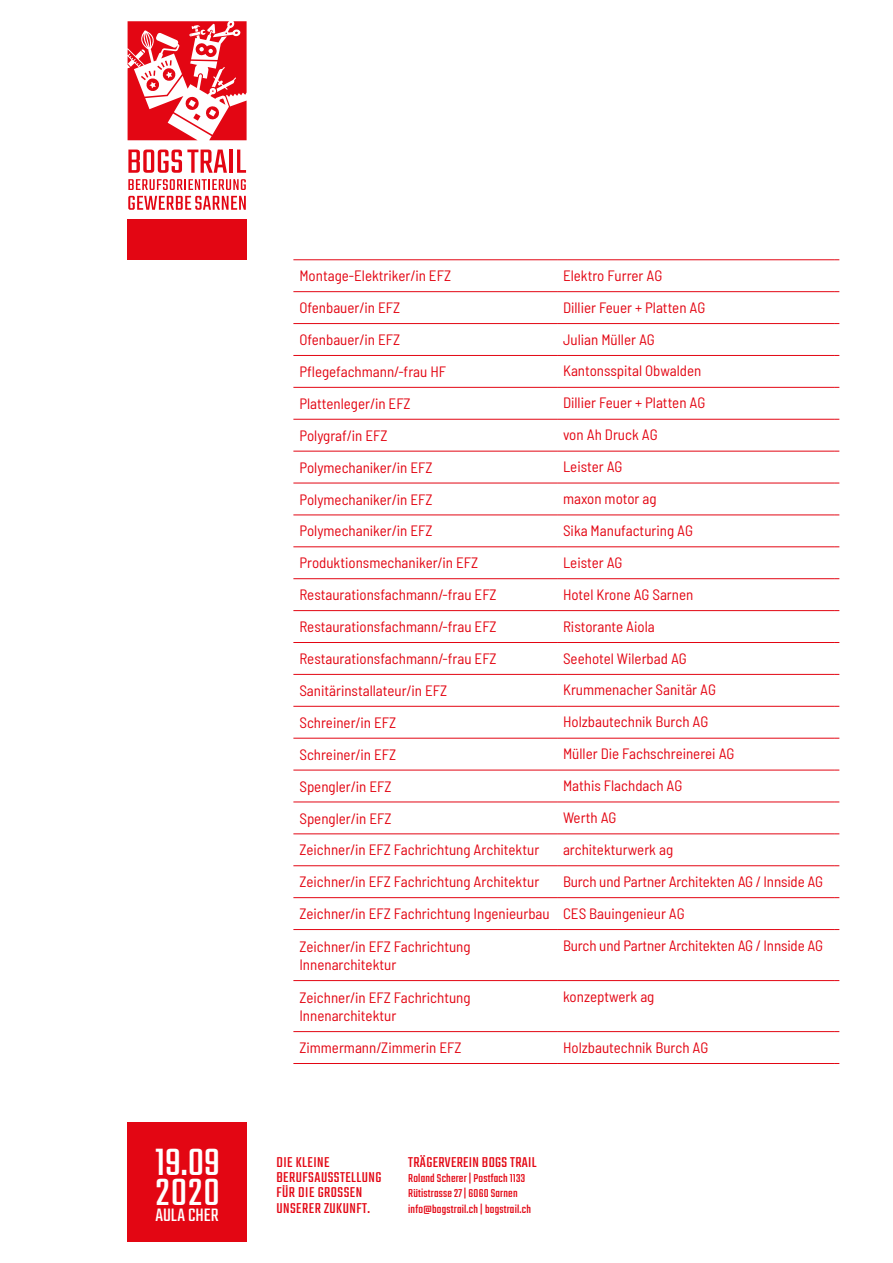
<style>
.page{position:relative;width:893px;height:1263px;background:#fff}
.page>*{position:absolute;margin:0;border:0;box-sizing:border-box;transform-origin:0 0}
.t1{font:42px/30px "Teko";letter-spacing:.03em;color:#fff}
.t2{font:19.8px "Teko";letter-spacing:.01em;color:#fff}
.t3{font:15.75px/15.5px "Teko";letter-spacing:.03em;color:#e30613}
.t4{font:semi-condensed 15px/18px "Barlow";color:#e30613}
.t5{font:12.6px/15.5px "Teko";letter-spacing:.015em;color:#e30613}
</style>
<div class="page">
<div style="left:128px;top:219px;width:119px;height:40px;background:#e30613"></div>
<svg style="left:128px;top:21px;width:119px;height:119px"></svg>
<svg style="left:128px;top:179px;width:118px;height:11px"></svg>
<svg style="left:128px;top:196px;width:118px;height:14px"></svg>
<svg style="left:128px;top:150px;width:99px;height:23px"></svg>
<hr style="left:230px;top:150px;width:3px;height:23px;background:#e30613">
<svg style="left:237px;top:150px;width:9px;height:23px"></svg>
<div style="left:128px;top:1123px;width:119px;height:119px;background:#e30613"></div>
<svg style="left:293px;top:260px;width:546px;height:773px"></svg>
<hr style="left:293px;top:259px;width:264px;height:1px;background:#e30613">
<hr style="left:557px;top:259px;width:278px;height:1px;background:#e30613">
<hr style="left:293px;top:291px;width:264px;height:1px;background:#e30613">
<hr style="left:557px;top:291px;width:278px;height:1px;background:#e30613">
<hr style="left:293px;top:323px;width:264px;height:1px;background:#e30613">
<hr style="left:557px;top:323px;width:278px;height:1px;background:#e30613">
<hr style="left:293px;top:355px;width:264px;height:1px;background:#e30613">
<hr style="left:557px;top:355px;width:278px;height:1px;background:#e30613">
<hr style="left:293px;top:387px;width:264px;height:1px;background:#e30613">
<hr style="left:557px;top:387px;width:278px;height:1px;background:#e30613">
<hr style="left:293px;top:419px;width:264px;height:1px;background:#e30613">
<hr style="left:557px;top:419px;width:278px;height:1px;background:#e30613">
<hr style="left:293px;top:451px;width:264px;height:1px;background:#e30613">
<hr style="left:557px;top:451px;width:278px;height:1px;background:#e30613">
<hr style="left:293px;top:483px;width:264px;height:1px;background:#e30613">
<hr style="left:557px;top:483px;width:278px;height:1px;background:#e30613">
<hr style="left:293px;top:514px;width:264px;height:1px;background:#e30613">
<hr style="left:557px;top:514px;width:278px;height:1px;background:#e30613">
<hr style="left:293px;top:546px;width:264px;height:1px;background:#e30613">
<hr style="left:557px;top:546px;width:278px;height:1px;background:#e30613">
<hr style="left:293px;top:578px;width:264px;height:1px;background:#e30613">
<hr style="left:557px;top:578px;width:278px;height:1px;background:#e30613">
<hr style="left:293px;top:610px;width:264px;height:1px;background:#e30613">
<hr style="left:557px;top:610px;width:278px;height:1px;background:#e30613">
<hr style="left:293px;top:642px;width:264px;height:1px;background:#e30613">
<hr style="left:557px;top:642px;width:278px;height:1px;background:#e30613">
<hr style="left:293px;top:674px;width:264px;height:1px;background:#e30613">
<hr style="left:557px;top:674px;width:278px;height:1px;background:#e30613">
<hr style="left:293px;top:706px;width:264px;height:1px;background:#e30613">
<hr style="left:557px;top:706px;width:278px;height:1px;background:#e30613">
<hr style="left:293px;top:738px;width:264px;height:1px;background:#e30613">
<hr style="left:557px;top:738px;width:278px;height:1px;background:#e30613">
<hr style="left:293px;top:770px;width:264px;height:1px;background:#e30613">
<hr style="left:557px;top:770px;width:278px;height:1px;background:#e30613">
<hr style="left:293px;top:801px;width:264px;height:1px;background:#e30613">
<hr style="left:557px;top:801px;width:278px;height:1px;background:#e30613">
<hr style="left:293px;top:833px;width:264px;height:1px;background:#e30613">
<hr style="left:557px;top:833px;width:278px;height:1px;background:#e30613">
<hr style="left:293px;top:865px;width:264px;height:1px;background:#e30613">
<hr style="left:557px;top:865px;width:278px;height:1px;background:#e30613">
<hr style="left:293px;top:897px;width:264px;height:1px;background:#e30613">
<hr style="left:557px;top:897px;width:278px;height:1px;background:#e30613">
<hr style="left:293px;top:929px;width:264px;height:1px;background:#e30613">
<hr style="left:557px;top:929px;width:278px;height:1px;background:#e30613">
<hr style="left:293px;top:980px;width:264px;height:1px;background:#e30613">
<hr style="left:557px;top:980px;width:278px;height:1px;background:#e30613">
<hr style="left:293px;top:1031px;width:264px;height:1px;background:#e30613">
<hr style="left:557px;top:1031px;width:278px;height:1px;background:#e30613">
<hr style="left:293px;top:1063px;width:264px;height:1px;background:#e30613">
<hr style="left:557px;top:1063px;width:278px;height:1px;background:#e30613">
<h1 class="t1" style="left:155px;top:1150px;width:66px">19.09<br>2020</h1>
<h2 class="t2" style="left:155px;top:1204px;width:65px">AULA CHER</h2>
<p class="t4" style="left:299px;top:267px;width:153px">Montage-Elektriker/in EFZ</p>
<p class="t4" style="left:563px;top:266px;width:101px">Elektro Furrer AG</p>
<p class="t4" style="left:299px;top:298px;width:102px">Ofenbauer/in EFZ</p>
<p class="t4" style="left:563px;top:298px;width:144px">Dillier Feuer + Platten AG</p>
<p class="t4" style="left:299px;top:330px;width:102px">Ofenbauer/in EFZ</p>
<p class="t4" style="left:563px;top:330px;width:93px">Julian Müller AG</p>
<p class="t4" style="left:299px;top:362px;width:148px">Pflegefachmann/-frau HF</p>
<p class="t4" style="left:563px;top:362px;width:140px">Kantonsspital Obwalden</p>
<p class="t4" style="left:299px;top:394px;width:113px">Plattenleger/in EFZ</p>
<p class="t4" style="left:563px;top:394px;width:144px">Dillier Feuer + Platten AG</p>
<p class="t4" style="left:299px;top:426px;width:90px">Polygraf/in EFZ</p>
<p class="t4" style="left:563px;top:425px;width:96px">von Ah Druck AG</p>
<p class="t4" style="left:299px;top:458px;width:135px">Polymechaniker/in EFZ</p>
<p class="t4" style="left:563px;top:457px;width:61px">Leister AG</p>
<p class="t4" style="left:299px;top:490px;width:135px">Polymechaniker/in EFZ</p>
<p class="t4" style="left:563px;top:489px;width:95px">maxon motor ag</p>
<p class="t4" style="left:299px;top:522px;width:135px">Polymechaniker/in EFZ</p>
<p class="t4" style="left:563px;top:521px;width:131px">Sika Manufacturing AG</p>
<p class="t4" style="left:299px;top:554px;width:180px">Produktionsmechaniker/in EFZ</p>
<p class="t4" style="left:563px;top:553px;width:61px">Leister AG</p>
<p class="t4" style="left:299px;top:585px;width:199px">Restaurationsfachmann/-frau EFZ</p>
<p class="t4" style="left:563px;top:585px;width:132px">Hotel Krone AG Sarnen</p>
<p class="t4" style="left:299px;top:617px;width:199px">Restaurationsfachmann/-frau EFZ</p>
<p class="t4" style="left:563px;top:617px;width:93px">Ristorante Aiola</p>
<p class="t4" style="left:299px;top:649px;width:199px">Restaurationsfachmann/-frau EFZ</p>
<p class="t4" style="left:563px;top:649px;width:125px">Seehotel Wilerbad AG</p>
<p class="t4" style="left:299px;top:681px;width:149px">Sanitärinstallateur/in EFZ</p>
<p class="t4" style="left:563px;top:681px;width:154px">Krummenacher Sanitär AG</p>
<p class="t4" style="left:299px;top:713px;width:98px">Schreiner/in EFZ</p>
<p class="t4" style="left:563px;top:712px;width:147px">Holzbautechnik Burch AG</p>
<p class="t4" style="left:299px;top:745px;width:98px">Schreiner/in EFZ</p>
<p class="t4" style="left:563px;top:744px;width:173px">Müller Die Fachschreinerei AG</p>
<p class="t4" style="left:299px;top:777px;width:94px">Spengler/in EFZ</p>
<p class="t4" style="left:563px;top:776px;width:121px">Mathis Flachdach AG</p>
<p class="t4" style="left:299px;top:809px;width:94px">Spengler/in EFZ</p>
<p class="t4" style="left:563px;top:808px;width:55px">Werth AG</p>
<p class="t4" style="left:299px;top:841px;width:241px">Zeichner/in EFZ Fachrichtung Architektur</p>
<p class="t4" style="left:563px;top:840px;width:112px">architekturwerk ag</p>
<p class="t4" style="left:299px;top:872px;width:241px">Zeichner/in EFZ Fachrichtung Architektur</p>
<p class="t4" style="left:563px;top:872px;width:261px">Burch und Partner Architekten AG / Innside AG</p>
<p class="t4" style="left:299px;top:904px;width:252px">Zeichner/in EFZ Fachrichtung Ingenieurbau</p>
<p class="t4" style="left:563px;top:904px;width:123px">CES Bauingenieur AG</p>
<p class="t4" style="left:299px;top:937px;width:173px">Zeichner/in EFZ Fachrichtung<br>Innenarchitektur</p>
<p class="t4" style="left:563px;top:936px;width:261px">Burch und Partner Architekten AG / Innside AG</p>
<p class="t4" style="left:299px;top:988px;width:173px">Zeichner/in EFZ Fachrichtung<br>Innenarchitektur</p>
<p class="t4" style="left:563px;top:987px;width:93px">konzeptwerk ag</p>
<p class="t4" style="left:299px;top:1038px;width:164px">Zimmermann/Zimmerin EFZ</p>
<p class="t4" style="left:563px;top:1038px;width:147px">Holzbautechnik Burch AG</p>
<p class="t3" style="left:276px;top:1155px;width:106px">DIE KLEINE<br>BERUFSAUSSTELLUNG<br>FÜR DIE GROSSEN<br>UNSERER ZUKUNFT.</p>
<p class="t3" style="left:408px;top:1155px;width:130px">TRÄGERVEREIN BOGS TRAIL</p>
<p class="t5" style="left:408px;top:1171px;width:124px">Roland Scherer | Postfach 1133<br>Rütistrasse 27 | 6060 Sarnen info@bogstrail.ch | bogstrail.ch</p>
</div>
